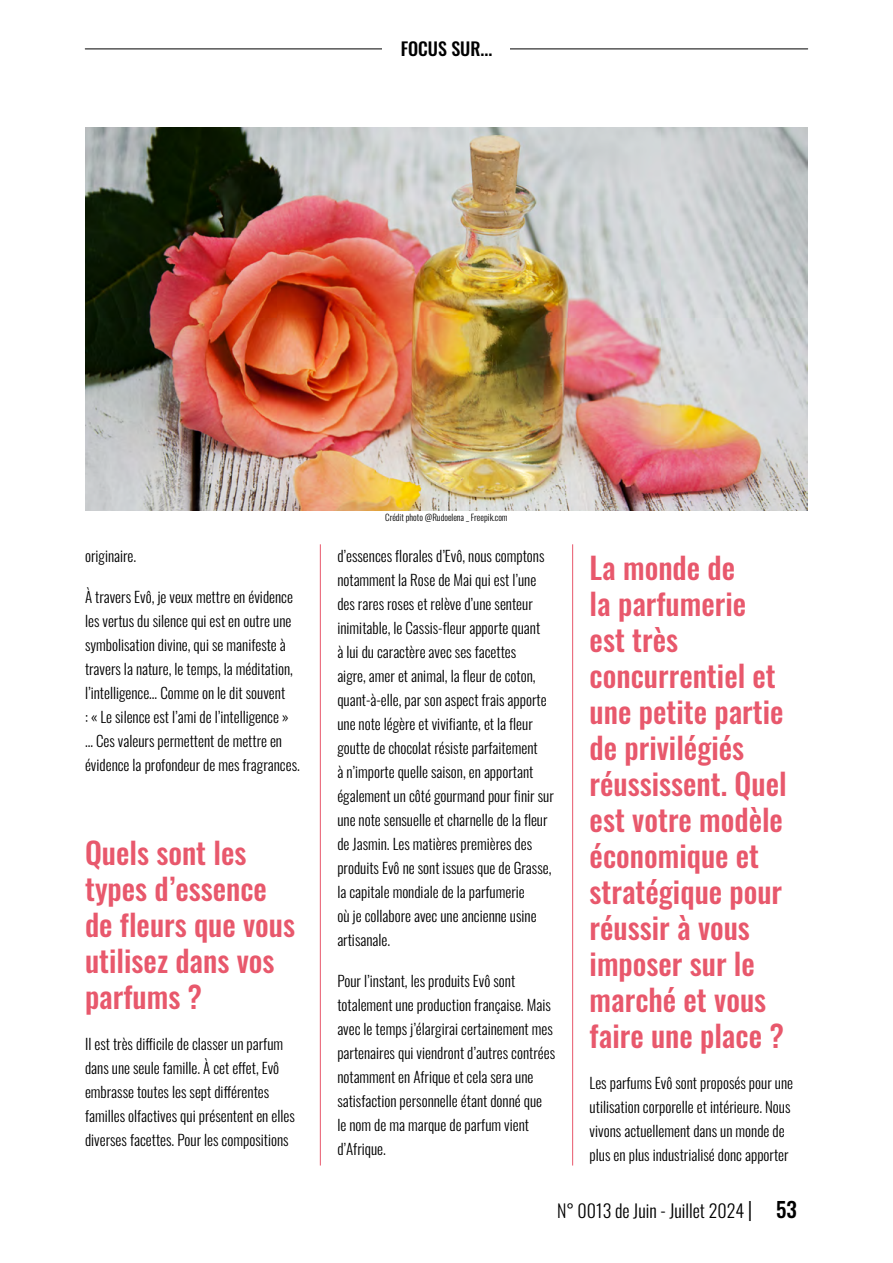
<style>
.page{position:relative;width:893px;height:1263px;background:#fff}
.page>*{position:absolute;margin:0;border:0;box-sizing:border-box;transform-origin:0 0}
.t1{font:500 30px/36px "Oswald";color:#e8586c}
.t2{font:300 18px "Oswald";color:#000}
.t3{font:500 18px "Oswald";color:#000}
.t4{font:300 15px/24px "Oswald";color:#000}
.t5{font:300 9px "Oswald";color:#000}
.s1{font-size:21px}
.s2{font-weight:500;font-size:21px}
</style>
<div class="page">
<hr style="left:85px;top:49px;width:723px;height:1px;background:#000">
<div style="left:383px;top:27px;width:127px;height:38px;background:#fff"></div>
<hr style="left:320px;top:544px;width:1px;height:621px;background:#e8586c">
<hr style="left:572px;top:544px;width:1px;height:621px;background:#e8586c">
<img style="left:85px;top:128px;width:723px;height:382px">
<p class="t3" style="left:401px;top:40px;width:93px">FOCUS SUR...</p>
<p class="t4" style="left:85px;top:542px;width:53px">originaire.</p>
<p class="t4" style="left:85px;top:583px;width:216px">À travers Evô, je veux mettre en évidence les vertus du silence qui est en outre une symbolisation divine, qui se manifeste à travers la nature, le temps, la méditation, l’intelligence… Comme on le dit souvent<br>: « Le silence est l’ami de l’intelligence » … Ces valeurs permettent de mettre en évidence la profondeur de mes fragrances.</p>
<h1 class="t1" style="left:85px;top:837px;width:212px">Quels sont les types d’essence de fleurs que vous utilisez dans vos parfums ?</h1>
<p class="t4" style="left:85px;top:1030px;width:211px">Il est très difficile de classer un parfum dans une seule famille. À cet effet, Evô embrasse toutes les sept différentes familles olfactives qui présentent en elles diverses facettes. Pour les compositions</p>
<p class="t5" style="left:385px;top:509px;width:124px">Crédit photo @Rudoelena _ Freepik.com</p>
<p class="t4" style="left:337px;top:542px;width:218px">d’essences florales d’Evô, nous comptons notamment la Rose de Mai qui est l’une des rares roses et relève d’une senteur inimitable, le Cassis-fleur apporte quant<br>à lui du caractère avec ses facettes<br>aigre, amer et animal, la fleur de coton, quant-à-elle, par son aspect frais apporte une note légère et vivifiante, et la fleur goutte de chocolat résiste parfaitement<br>à n’importe quelle saison, en apportant également un côté gourmand pour finir sur une note sensuelle et charnelle de la fleur de Jasmin. Les matières premières des produits Evô ne sont issues que de Grasse, la capitale mondiale de la parfumerie<br>où je collabore avec une ancienne usine artisanale.</p>
<p class="t4" style="left:337px;top:967px;width:219px">Pour l’instant, les produits Evô sont totalement une production française. Mais avec le temps j’élargirai certainement mes partenaires qui viendront d’autres contrées notamment en Afrique et cela sera une satisfaction personnelle étant donné que<br>le nom de ma marque de parfum vient d’Afrique.</p>
<h1 class="t1" style="left:590px;top:552px;width:199px">La monde de<br>la parfumerie est très concurrentiel et une petite partie de privilégiés réussissent. Quel est votre modèle économique et stratégique pour réussir à vous imposer sur le marché et vous faire une place ?</h1>
<p class="t4" style="left:590px;top:1069px;width:205px">Les parfums Evô sont proposés pour une utilisation corporelle et intérieure. Nous vivons actuellement dans un monde de plus en plus industrialisé donc apporter</p>
<p class="t2" style="left:557px;top:1195px;width:241px">N° 0013 de Juin - Juillet 2024 <span class="s1">|</span> <span class="s2">53</span></p>
</div>
